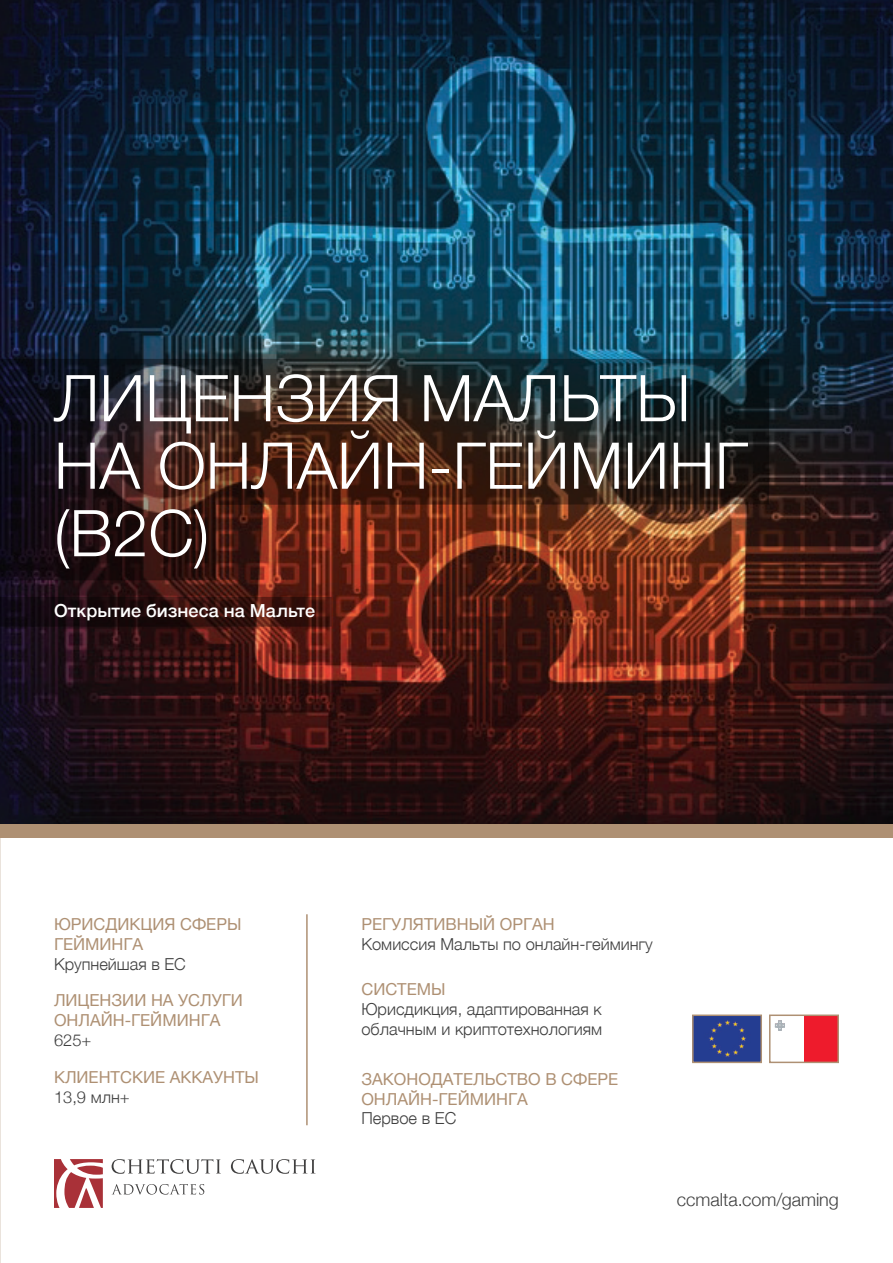
<style>
.page{position:relative;width:893px;height:1263px;background:#fff}
.page>*{position:absolute;margin:0;border:0;box-sizing:border-box;transform-origin:0 0}
.t1{font:300 64.5px/67.5px "Helvetica Neue";color:#fff}
.t2{font:500 18px "Helvetica Neue";color:#fff}
.t3{font:300 18px "Helvetica Neue";color:#3f3f3f}
.t4{font:16.5px/19.8px "Helvetica Neue";color:#ae9073}
.t5{font:300 16.5px/19.8px "Helvetica Neue";color:#3f3f3f}
.s1{font-weight:300;color:#3f3f3f}
.s2{font-weight:400;color:#ae9073}
</style>
<div class="page">
<div style="left:0;top:789px;width:893px;height:48px;background:#ae9073"></div>
<img style="left:0;top:0;width:893px;height:824px">
<img style="left:0;top:359px;width:769px;height:221px">
<svg style="left:112px;top:1159px;width:109px;height:15px"></svg>
<svg style="left:231px;top:1159px;width:85px;height:15px"></svg>
<svg style="left:54px;top:1159px;width:49px;height:49px"></svg>
<svg style="left:112px;top:1184px;width:92px;height:10px"></svg>
<hr style="left:306px;top:914px;width:2px;height:211px;background:#ae9073">
<svg style="left:0;top:596px;width:332px;height:31px"></svg>
<div style="left:804px;top:1015px;width:34px;height:47px;background:#ee1b2c"></div>
<div style="left:769px;top:1014px;width:70px;height:49px;border:2px solid #ae9073"></div>
<svg style="left:775px;top:1020px;width:10px;height:11px"></svg>
<img style="left:695px;top:1017px;width:64px;height:43px">
<div style="left:692px;top:1014px;width:70px;height:49px;border:2px solid #ae9073"></div>
<p class="t1" style="left:54px;top:360px;width:695px">ЛИЦЕНЗИЯ МАЛЬТЫ<br>НА ОНЛАЙН-ГЕЙМИНГ (B2C)</p>
<p class="t2" style="left:54px;top:596px;width:263px">Открытие бизнеса на Мальте</p>
<p class="t4" style="left:54px;top:915px;width:189px">ЮРИСДИКЦИЯ СФЕРЫ<br>ГЕЙМИНГА<br><span class="s1">Крупнейшая в ЕС</span></p>
<p class="t4" style="left:54px;top:991px;width:190px">ЛИЦЕНЗИИ НА УСЛУГИ<br>ОНЛАЙН-ГЕЙМИНГА<br><span class="s1">625+</span></p>
<p class="t4" style="left:54px;top:1068px;width:206px">КЛИЕНТСКИЕ АККАУНТЫ<br><span class="s1">13,9 млн+</span></p>
<p class="t5" style="left:361px;top:913px;width:293px"><span class="s2">РЕГУЛЯТИВНЫЙ ОРГАН<br></span>Комиссия Мальты по онлайн-геймингу</p>
<p class="t5" style="left:361px;top:978px;width:242px"><span class="s2">СИСТЕМЫ<br></span>Юрисдикция, адаптированная к облачным и криптотехнологиям</p>
<p class="t4" style="left:361px;top:1070px;width:258px">ЗАКОНОДАТЕЛЬСТВО В СФЕРЕ<br>ОНЛАЙН-ГЕЙМИНГА<br><span class="s1">Первое в ЕС</span></p>
<p class="t3" style="left:677px;top:1185px;width:164px">ccmalta.com/gaming</p>
</div>
